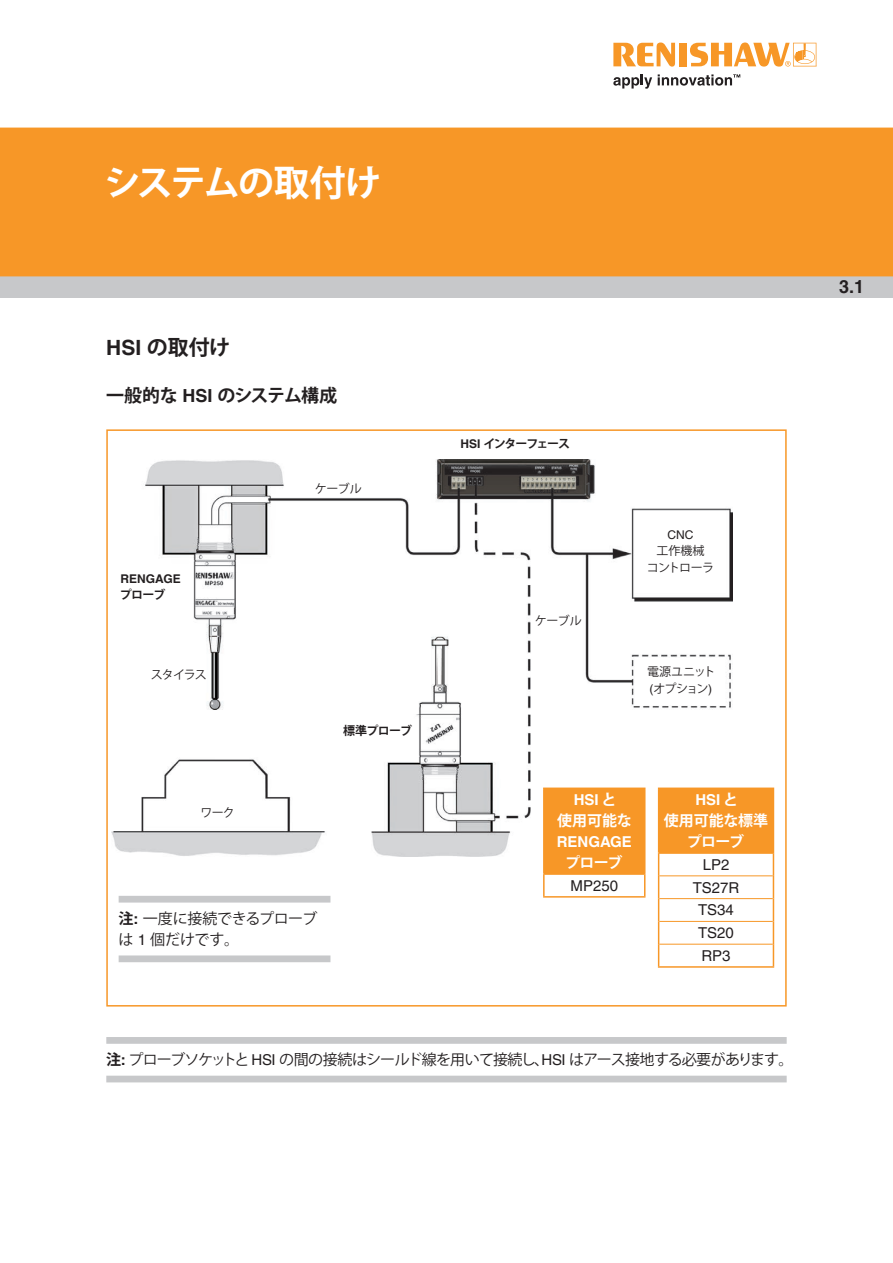
<style>
.page{position:relative;width:893px;height:1263px;background:#fff}
.page>*{position:absolute;margin:0;border:0;box-sizing:border-box;transform-origin:0 0}
.Section_Header{font:700 36px "Koz Go Std";letter-spacing:-.05em;color:#fff}
.Heading_1{font:700 21px "Koz Go Std";color:#231f20}
.Heading_2{font:700 18px "Koz Go Std";letter-spacing:-.04em;color:#231f20}
.t1{font:700 18px "Helvetica LT Pro";color:#231f20}
.Note{font:15px "Koz Go Std";letter-spacing:-.05em;color:#231f20}
.Table_Text_10pt_cent{font:15px "Helvetica LT Pro";color:#231f20}
.Note-2{font:15px/21px "Koz Go Std";letter-spacing:-.02em;color:#231f20}
.Table_Header_Bold_ce{font:700 15px/21px "Helvetica LT Pro";color:#fff;text-align:center}
.Table_Header_Bold_ce-2{font:700 15px/21px "Koz Go Std";letter-spacing:-.02em;color:#fff;text-align:center}
.Fig_anno_8pt_centre{font:12px/16.5px "Koz Go Std";letter-spacing:-.06em;color:#231f20;text-align:center}
.Fig_anno_8pt_centre-2{font:12px/16.5px "Koz Go Std";letter-spacing:-.08em;color:#231f20}
.Fig_anno_8pt{font:700 12px/16.5px "Helvetica LT Pro";color:#231f20}
.Fig_anno_8pt_centre-3{font:700 12px "Koz Go Std";letter-spacing:-.11em;color:#231f20}
.Fig_anno_8pt-2{font:700 12px "Koz Go Std";letter-spacing:-.05em;color:#231f20}
.s1{font-family:"Helvetica LT Pro"}
.s2{font-family:"Koz Go Std"}
.s3{font-weight:700}
.s4{font-family:"Helvetica LT Pro";font-weight:700}
</style>
<div class="page">
<svg style="left:613px;top:75px;width:39px;height:14px"></svg>
<svg style="left:613px;top:43px;width:62px;height:24px"></svg>
<div style="left:679px;top:43px;width:8px;height:23px;background:#f79727"></div>
<svg style="left:690px;top:43px;width:126px;height:24px"></svg>
<svg style="left:658px;top:74px;width:82px;height:12px"></svg>
<div style="left:0;top:276px;width:893px;height:22px;background:#c7c8ca"></div>
<div style="left:0;top:128px;width:893px;height:148px;background:#f79727"></div>
<img style="left:112px;top:460px;width:620px;height:397px">
<div style="left:106px;top:1037px;width:681px;height:7px;background:#c7c8ca"></div>
<div style="left:106px;top:1076px;width:681px;height:6px;background:#c7c8ca"></div>
<div style="left:119px;top:896px;width:211px;height:6px;background:#c7c8ca"></div>
<div style="left:119px;top:955px;width:211px;height:7px;background:#c7c8ca"></div>
<div style="left:659px;top:788px;width:114px;height:65px;background:#f79727"></div>
<hr style="left:658px;top:787px;width:116px;height:2px;background:#f79727">
<hr style="left:658px;top:789px;width:1px;height:63px;background:#f79727">
<hr style="left:658px;top:852px;width:116px;height:2px;background:#f79727">
<svg style="left:658px;top:854px;width:1px;height:112px"></svg>
<hr style="left:658px;top:966px;width:116px;height:2px;background:#f79727">
<hr style="left:659px;top:875px;width:114px;height:1px;background:#f79727">
<hr style="left:659px;top:898px;width:114px;height:1px;background:#f79727">
<hr style="left:659px;top:921px;width:114px;height:1px;background:#f79727">
<hr style="left:659px;top:944px;width:114px;height:1px;background:#f79727">
<hr style="left:773px;top:789px;width:1px;height:63px;background:#f79727">
<svg style="left:773px;top:854px;width:1px;height:112px"></svg>
<div style="left:544px;top:788px;width:101px;height:86px;background:#f79727"></div>
<hr style="left:543px;top:787px;width:102px;height:2px;background:#f79727">
<hr style="left:543px;top:789px;width:2px;height:84px;background:#f79727">
<hr style="left:543px;top:873px;width:102px;height:2px;background:#f79727">
<hr style="left:543px;top:875px;width:2px;height:21px;background:#f79727">
<svg style="left:644px;top:875px;width:1px;height:21px"></svg>
<hr style="left:543px;top:896px;width:102px;height:1px;background:#f79727">
<p class="Section_Header" style="left:104px;top:160px;width:278px">システムの取付け</p>
<p class="Heading_1" style="left:106px;top:334px;width:126px"><span class="s1">HSI</span> の取付け</p>
<p class="Heading_2" style="left:106px;top:383px;width:232px">一般的な <span class="s1">HSI</span> のシステム構成</p>
<p class="Fig_anno_8pt" style="left:120px;top:570px;width:62px">RENGAGE<span class="s2">プローブ</span></p>
<p class="Fig_anno_8pt_centre" style="left:151px;top:667px;width:58px">スタイラス</p>
<p class="Fig_anno_8pt_centre" style="left:200px;top:805px;width:36px">ワーク</p>
<p class="Fig_anno_8pt_centre" style="left:315px;top:480px;width:48px">ケーブル</p>
<p class="Fig_anno_8pt-2" style="left:343px;top:723px;width:71px">標準プローブ</p>
<p class="Note-2" style="left:119px;top:908px;width:200px"><span class="s3">注</span><span class="s4">:</span> 一度に接続できるプローブは <span class="s1">1</span> 個だけです。</p>
<p class="Fig_anno_8pt_centre-3" style="left:461px;top:436px;width:111px"><span class="s1">HSI</span> インターフェース</p>
<p class="Fig_anno_8pt_centre" style="left:535px;top:613px;width:48px">ケーブル</p>
<p class="Fig_anno_8pt_centre" style="left:647px;top:527px;width:69px"><span class="s1">CNC<br></span>工作機械<br>コントローラ</p>
<p class="Fig_anno_8pt_centre-2" style="left:647px;top:664px;width:70px">電源ユニット<span class="s1">(</span>オプション<span class="s1">)</span></p>
<p class="Table_Header_Bold_ce" style="left:557px;top:789px;width:77px">HSI <span class="s2">と<br>使用可能な<br></span>RENGAGE<span class="s2">プローブ</span></p>
<p class="Table_Text_10pt_cent" style="left:570px;top:877px;width:49px">MP250</p>
<p class="Table_Header_Bold_ce-2" style="left:664px;top:790px;width:106px"><span class="s1">HSI</span> と<br>使用可能な標準プローブ</p>
<p class="Table_Text_10pt_cent" style="left:703px;top:856px;width:28px">LP2</p>
<p class="Table_Text_10pt_cent" style="left:693px;top:879px;width:48px">TS27R</p>
<p class="Table_Text_10pt_cent" style="left:698px;top:901px;width:37px">TS34</p>
<p class="Table_Text_10pt_cent" style="left:698px;top:924px;width:37px">TS20</p>
<p class="Table_Text_10pt_cent" style="left:701px;top:947px;width:31px">RP3</p>
<p class="Note" style="left:106px;top:1050px;width:688px"><span class="s3">注</span><span class="s4">:</span> プローブソケットと <span class="s1">HSI</span> の間の接続はシールド線を用いて接続し、<span class="s1">HSI</span> はアース接地する必要があります。</p>
<p class="t1" style="left:839px;top:275px;width:27px">3.1</p>
</div>
